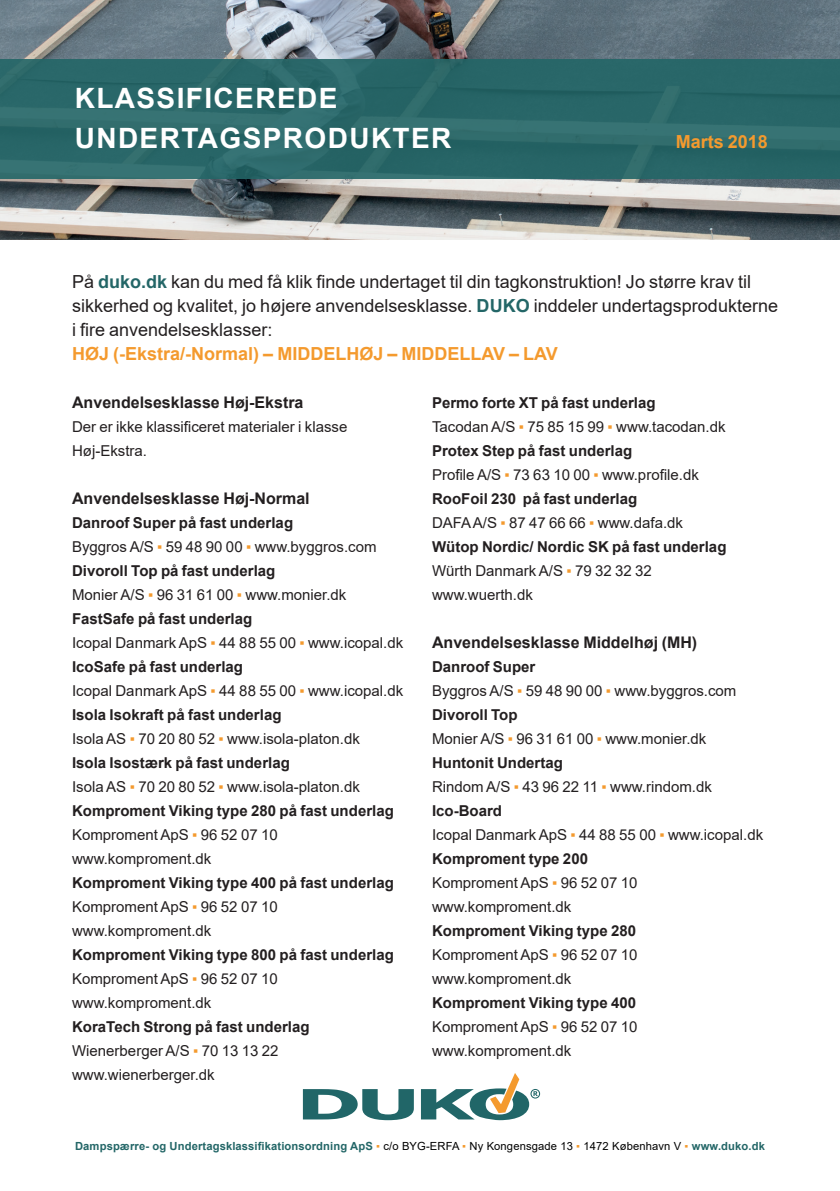
<style>
.page{position:relative;width:840px;height:1191px;background:#fff}
.page>*{position:absolute;margin:0;border:0;box-sizing:border-box;transform-origin:0 0}
.t1{font:700 28px "Arial";letter-spacing:.05em;color:#fff}
.Brødtekst{font:18px/24px "Arial";color:#231f20}
.Brødtekst-2{font:700 18px "Arial";color:#f49a2e}
.Emneliste_Mellemrubr{font:700 16px "Arial";color:#231f20}
.Henvisning{font:15px/24px "Arial";color:#231f20}
.Afsnitsformat_1{font:700 15px "Arial";color:#231f20}
.t2{font:700 11.2px "Arial";letter-spacing:.01em;color:#236667}
.s1{font-weight:700;color:#236667}
.s2{color:#f49a2e}
.s3{font-weight:400;color:#f49a2e}
.s4{font-weight:400;color:#000}
</style>
<div class="page">
<img style="left:0;top:0;width:839px;height:239px">
<div style="left:0;top:59px;width:839px;height:120px;background:#236667"></div>
<svg style="left:303px;top:1073px;width:237px;height:47px"></svg>
<p class="t1" style="left:75px;top:79px;width:264px">KLASSIFICEREDE</p>
<p class="t1" style="left:75px;top:119px;width:378px">UNDERTAGSPRODUKTER</p>
<p class="Brødtekst-2" style="left:675px;top:129px;width:94px">Marts 2018</p>
<p class="Brødtekst" style="left:72px;top:270px;width:707px">På <span class="s1">duko.dk</span> kan du med få klik finde undertaget til din tagkonstruktion! Jo større krav til sikkerhed og kvalitet, jo højere anvendelsesklasse. <span class="s1">DUKO</span> inddeler undertagsprodukterne i fire anvendelsesklasser:</p>
<p class="Brødtekst-2" style="left:72px;top:341px;width:487px">HØJ (-Ekstra/-Normal) – MIDDELHØJ – MIDDELLAV – LAV</p>
<p class="Emneliste_Mellemrubr" style="left:72px;top:391px;width:233px">Anvendelsesklasse Høj-Ekstra</p>
<p class="Henvisning" style="left:72px;top:415px;width:277px">Der er ikke klassificeret materialer i klasse<br>Høj-Ekstra.</p>
<p class="Emneliste_Mellemrubr" style="left:72px;top:487px;width:239px">Anvendelsesklasse Høj-Normal</p>
<p class="Afsnitsformat_1" style="left:72px;top:512px;width:222px">Danroof Super på fast underlag</p>
<p class="Henvisning" style="left:72px;top:535px;width:306px">Byggros A/S <span class="s2">▪</span> 59 48 90 00 <span class="s2">▪</span> www.byggros.com</p>
<p class="Afsnitsformat_1" style="left:72px;top:560px;width:205px">Divoroll Top på fast underlag</p>
<p class="Henvisning" style="left:72px;top:583px;width:276px">Monier A/S <span class="s2">▪</span> 96 31 61 00 <span class="s2">▪</span> www.monier.dk</p>
<p class="Afsnitsformat_1" style="left:72px;top:608px;width:182px">FastSafe på fast underlag</p>
<p class="Henvisning" style="left:72px;top:631px;width:332px">Icopal Danmark ApS <span class="s2">▪</span> 44 88 55 00 <span class="s2">▪</span> www.icopal.dk</p>
<p class="Afsnitsformat_1" style="left:72px;top:656px;width:172px">IcoSafe på fast underlag</p>
<p class="Henvisning" style="left:72px;top:679px;width:332px">Icopal Danmark ApS <span class="s2">▪</span> 44 88 55 00 <span class="s2">▪</span> www.icopal.dk</p>
<p class="Afsnitsformat_1" style="left:72px;top:704px;width:211px">Isola Isokraft på fast underlag</p>
<p class="Henvisning" style="left:72px;top:727px;width:289px">Isola AS <span class="s2">▪</span> 70 20 80 52 <span class="s2">▪</span> www.isola-platon.dk</p>
<p class="Afsnitsformat_1" style="left:72px;top:752px;width:219px">Isola Isostærk på fast underlag</p>
<p class="Henvisning" style="left:72px;top:775px;width:289px">Isola AS <span class="s2">▪</span> 70 20 80 52 <span class="s2">▪</span> www.isola-platon.dk</p>
<p class="Afsnitsformat_1" style="left:72px;top:800px;width:323px">Komproment Viking type 280 på fast underlag</p>
<p class="Henvisning" style="left:72px;top:823px;width:207px">Komproment ApS <span class="s2">▪</span> 96 52 07 10</p>
<p class="Henvisning" style="left:72px;top:847px;width:141px">www.komproment.dk</p>
<p class="Afsnitsformat_1" style="left:72px;top:872px;width:323px">Komproment Viking type 400 på fast underlag</p>
<p class="Henvisning" style="left:72px;top:895px;width:207px">Komproment ApS <span class="s2">▪</span> 96 52 07 10</p>
<p class="Henvisning" style="left:72px;top:919px;width:141px">www.komproment.dk</p>
<p class="Afsnitsformat_1" style="left:72px;top:944px;width:323px">Komproment Viking type 800 på fast underlag</p>
<p class="Henvisning" style="left:72px;top:967px;width:207px">Komproment ApS <span class="s2">▪</span> 96 52 07 10</p>
<p class="Henvisning" style="left:72px;top:991px;width:141px">www.komproment.dk</p>
<p class="Afsnitsformat_1" style="left:72px;top:1016px;width:239px">KoraTech Strong på fast underlag</p>
<p class="Henvisning" style="left:72px;top:1039px;width:208px">Wienerberger A/S <span class="s2">▪</span> 70 13 13 22</p>
<p class="Henvisning" style="left:72px;top:1063px;width:144px">www.wienerberger.dk</p>
<p class="Afsnitsformat_1" style="left:432px;top:392px;width:225px">Permo forte XT på fast underlag</p>
<p class="Henvisning" style="left:432px;top:415px;width:295px">Tacodan A/S <span class="s2">▪</span> 75 85 15 99 <span class="s2">▪</span> www.tacodan.dk</p>
<p class="Afsnitsformat_1" style="left:432px;top:440px;width:202px">Protex Step på fast underlag</p>
<p class="Henvisning" style="left:432px;top:463px;width:268px">Profile A/S <span class="s2">▪</span> 73 63 10 00 <span class="s2">▪</span> www.profile.dk</p>
<p class="Afsnitsformat_1" style="left:432px;top:488px;width:207px">RooFoil 230 på fast underlag</p>
<p class="Henvisning" style="left:432px;top:511px;width:252px">DAFA A/S <span class="s2">▪</span> 87 47 66 66 <span class="s2">▪</span> www.dafa.dk</p>
<p class="Afsnitsformat_1" style="left:432px;top:536px;width:296px">Wütop Nordic/ Nordic SK på fast underlag</p>
<p class="Henvisning" style="left:432px;top:559px;width:221px">Würth Danmark A/S <span class="s2">▪</span> 79 32 32 32</p>
<p class="Henvisning" style="left:432px;top:583px;width:102px">www.wuerth.dk</p>
<p class="Emneliste_Mellemrubr" style="left:432px;top:631px;width:266px">Anvendelsesklasse Middelhøj (MH)</p>
<p class="Afsnitsformat_1" style="left:432px;top:656px;width:105px">Danroof Super</p>
<p class="Henvisning" style="left:432px;top:679px;width:306px">Byggros A/S <span class="s2">▪</span> 59 48 90 00 <span class="s2">▪</span> www.byggros.com</p>
<p class="Afsnitsformat_1" style="left:432px;top:704px;width:87px">Divoroll Top</p>
<p class="Henvisning" style="left:432px;top:727px;width:276px">Monier A/S <span class="s2">▪</span> 96 31 61 00 <span class="s2">▪</span> www.monier.dk</p>
<p class="Afsnitsformat_1" style="left:432px;top:752px;width:132px">Huntonit Undertag</p>
<p class="Henvisning" style="left:432px;top:775px;width:281px">Rindom A/S <span class="s2">▪</span> 43 96 22 11 <span class="s2">▪</span> www.rindom.dk</p>
<p class="Afsnitsformat_1" style="left:432px;top:800px;width:72px">Ico-Board</p>
<p class="Henvisning" style="left:432px;top:823px;width:332px">Icopal Danmark ApS <span class="s2">▪</span> 44 88 55 00 <span class="s2">▪</span> www.icopal.dk</p>
<p class="Afsnitsformat_1" style="left:432px;top:848px;width:157px">Komproment type 200</p>
<p class="Henvisning" style="left:432px;top:871px;width:207px">Komproment ApS <span class="s2">▪</span> 96 52 07 10</p>
<p class="Henvisning" style="left:432px;top:895px;width:141px">www.komproment.dk</p>
<p class="Afsnitsformat_1" style="left:432px;top:920px;width:205px">Komproment Viking type 280</p>
<p class="Henvisning" style="left:432px;top:943px;width:207px">Komproment ApS <span class="s2">▪</span> 96 52 07 10</p>
<p class="Henvisning" style="left:432px;top:967px;width:141px">www.komproment.dk</p>
<p class="Afsnitsformat_1" style="left:432px;top:992px;width:205px">Komproment Viking type 400</p>
<p class="Henvisning" style="left:432px;top:1015px;width:207px">Komproment ApS <span class="s2">▪</span> 96 52 07 10</p>
<p class="Henvisning" style="left:432px;top:1039px;width:141px">www.komproment.dk</p>
<p class="t2" style="left:75px;top:1138px;width:691px">Dampspærre- og Undertagsklassifikationsordning ApS <span class="s3">▪</span> <span class="s4">c/o BYG-ERFA</span> <span class="s3">▪</span> <span class="s4">Ny Kongensgade 13</span> <span class="s3">▪</span> <span class="s4">1472 København V</span> <span class="s3">▪</span> www.duko.dk</p>
</div>
